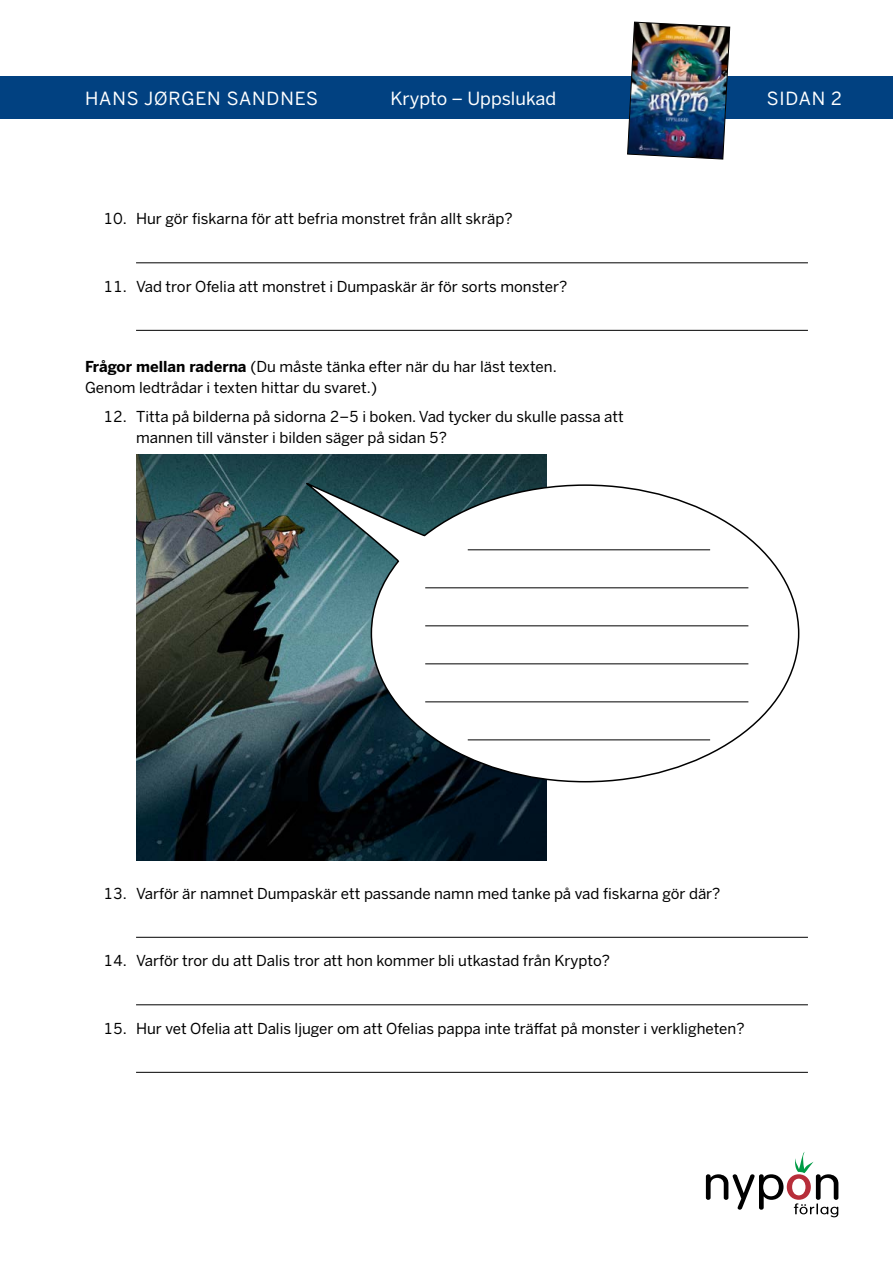
<style>
.page{position:relative;width:893px;height:1263px;background:#fff}
.page>*{position:absolute;margin:0;border:0;box-sizing:border-box;transform-origin:0 0}
.t1{font:18px "Benton Sans";letter-spacing:.05em;color:#fff}
.t2{font:18px "Benton Sans";color:#fff}
.t3{font:18px "Benton Sans";letter-spacing:.03em;color:#fff}
.t4{font:15px/21px "Benton Sans";color:#000}
.s1{font-weight:700}
</style>
<div class="page">
<svg style="left:706px;top:1152px;width:132px;height:65px"></svg>
<div style="left:0;top:77px;width:893px;height:42px;background:#014181"></div>
<img style="left:627px;top:21px;width:103px;height:139px">
<hr style="left:136px;top:262px;width:672px;height:1px;background:#000">
<hr style="left:136px;top:330px;width:672px;height:1px;background:#000">
<hr style="left:136px;top:937px;width:672px;height:1px;background:#000">
<hr style="left:136px;top:1004px;width:672px;height:1px;background:#000">
<hr style="left:136px;top:1072px;width:672px;height:1px;background:#000">
<img style="left:136px;top:455px;width:410px;height:406px">
<svg style="left:305px;top:483px;width:495px;height:300px"></svg>
<hr style="left:468px;top:549px;width:242px;height:1px;background:#000">
<hr style="left:425px;top:587px;width:323px;height:1px;background:#000">
<hr style="left:425px;top:625px;width:323px;height:1px;background:#000">
<hr style="left:425px;top:663px;width:323px;height:1px;background:#000">
<hr style="left:425px;top:701px;width:323px;height:1px;background:#000">
<hr style="left:468px;top:739px;width:242px;height:1px;background:#000">
<p class="t1" style="left:85px;top:87px;width:235px">HANS JØRGEN SANDNES</p>
<p class="t2" style="left:390px;top:87px;width:167px">Krypto – Uppslukad</p>
<p class="t3" style="left:767px;top:87px;width:77px">SIDAN 2</p>
<p class="t4" style="left:103px;top:209px;width:411px">10. Hur gör fiskarna för att befria monstret från allt skräp?</p>
<p class="t4" style="left:103px;top:276px;width:465px">11. Vad tror Ofelia att monstret i Dumpaskär är för sorts monster?</p>
<p class="t4" style="left:85px;top:356px;width:473px"><span class="s1">Frågor mellan raderna</span> (Du måste tänka efter när du har läst texten.<br>Genom ledtrådar i texten hittar du svaret.)</p>
<p class="t4" style="left:136px;top:407px;width:489px;text-indent:-33px">12. Titta på bilderna på sidorna 2–5 i boken. Vad tycker du skulle passa att mannen till vänster i bilden säger på sidan 5?</p>
<p class="t4" style="left:103px;top:883px;width:619px">13. Varför är namnet Dumpaskär ett passande namn med tanke på vad fiskarna gör där?</p>
<p class="t4" style="left:103px;top:950px;width:508px">14. Varför tror du att Dalis tror att hon kommer bli utkastad från Krypto?</p>
<p class="t4" style="left:103px;top:1018px;width:643px">15. Hur vet Ofelia att Dalis ljuger om att Ofelias pappa inte träffat på monster i verkligheten?</p>
</div>
